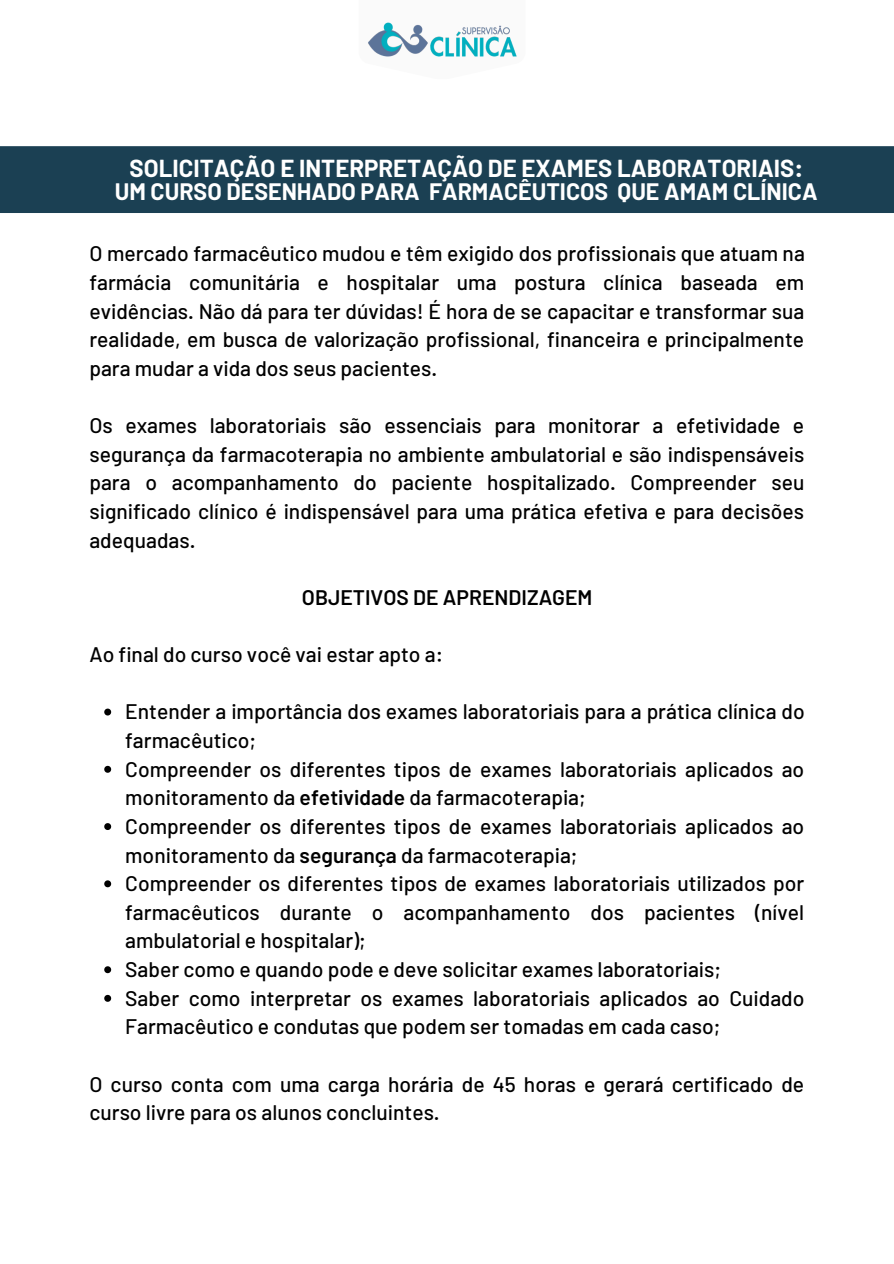
<style>
.page{position:relative;width:894px;height:1264px;background:#fff}
.page>*{position:absolute;margin:0;border:0;box-sizing:border-box;transform-origin:0 0}
.t1{font:700 24px "Barlow";color:#fff}
.t2{font:700 23.25px "Barlow";color:#fff}
.t3{font:500 21px/28.7px "Barlow";color:#000}
.t4{font:600 21px "Barlow";color:#000}
.s1{font-weight:600}
</style>
<div class="page">
<div style="left:0;top:146px;width:893px;height:67px;background:#1b4053"></div>
<svg style="left:104px;top:708px;width:7px;height:7px"></svg>
<svg style="left:104px;top:765px;width:7px;height:7px"></svg>
<svg style="left:104px;top:823px;width:7px;height:7px"></svg>
<svg style="left:104px;top:880px;width:7px;height:7px"></svg>
<svg style="left:104px;top:966px;width:7px;height:7px"></svg>
<svg style="left:104px;top:994px;width:7px;height:7px"></svg>
<img style="left:368px;top:22px;width:149px;height:35px">
<p class="t1" style="left:129px;top:153px;width:674px">SOLICITAÇÃO E INTERPRETAÇÃO DE EXAMES LABORATORIAIS:</p>
<p class="t2" style="left:115px;top:177px;width:704px">UM CURSO DESENHADO PARA FARMACÊUTICOS QUE AMAM CLÍNICA</p>
<p class="t3" style="left:89px;top:239px;width:716px;text-align:justify">O mercado farmacêutico mudou e têm exigido dos profissionais que atuam na farmácia comunitária e hospitalar uma postura clínica baseada em evidências. Não dá para ter dúvidas! É hora de se capacitar e transformar sua realidade, em busca de valorização profissional, financeira e principalmente para mudar a vida dos seus pacientes.</p>
<p class="t3" style="left:89px;top:410px;width:716px;text-align:justify">Os exames laboratoriais são essenciais para monitorar a efetividade e segurança da farmacoterapia no ambiente ambulatorial e são indispensáveis para o acompanhamento do paciente hospitalizado. Compreender seu significado clínico é indispensável para uma prática efetiva e para decisões adequadas.</p>
<p class="t4" style="left:302px;top:584px;width:292px">OBJETIVOS DE APRENDIZAGEM</p>
<p class="t3" style="left:89px;top:639px;width:355px">Ao final do curso você vai estar apto a:</p>
<p class="t3" style="left:125px;top:696px;width:681px">Entender a importância dos exames laboratoriais para a prática clínica do farmacêutico;<br>Compreender os diferentes tipos de exames laboratoriais aplicados ao monitoramento da <span class="s1">efetividade</span> da farmacoterapia;<br>Compreender os diferentes tipos de exames laboratoriais aplicados ao monitoramento da <span class="s1">segurança</span> da farmacoterapia;<br>Compreender os diferentes tipos de exames laboratoriais utilizados por farmacêuticos durante o acompanhamento dos pacientes (nível ambulatorial e hospitalar);<br>Saber como e quando pode e deve solicitar exames laboratoriais;<br>Saber como interpretar os exames laboratoriais aplicados ao Cuidado Farmacêutico e condutas que podem ser tomadas em cada caso;</p>
<p class="t3" style="left:89px;top:1068px;width:716px">O curso conta com uma carga horária de 45 horas e gerará certificado de curso livre para os alunos concluintes.</p>
</div>
